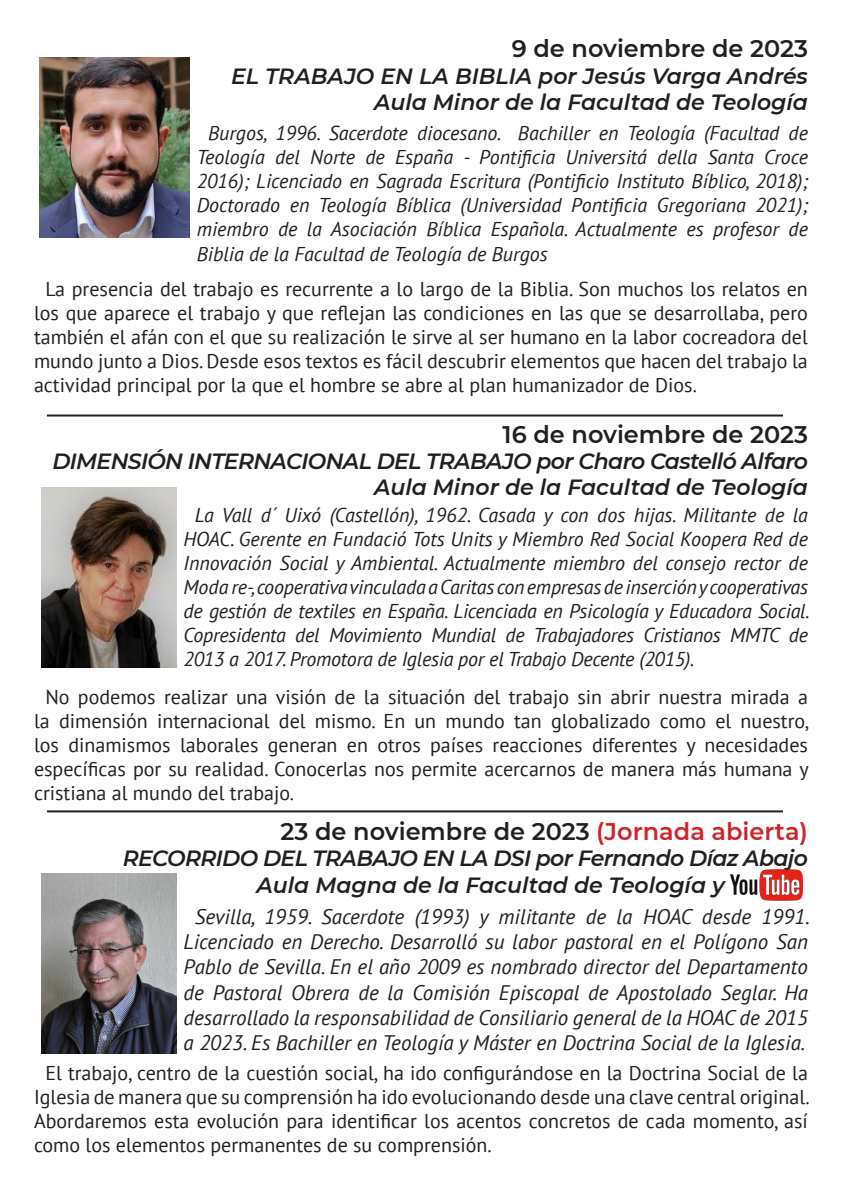
<style>
.page{position:relative;width:842px;height:1191px;background:#fff}
.page>*{position:absolute;margin:0;border:0;box-sizing:border-box;transform-origin:0 0}
.t1{font:600 24px "Montserrat";color:#231f20}
.t2{font:italic 600 22px "Montserrat";letter-spacing:-.01em;color:#231f20}
.t3{font:italic 600 22px "Montserrat";letter-spacing:-.03em;color:#231f20}
.t4{font:italic 21px/25.2px "PT Sans";color:#231f20;text-align:center}
.t5{font:20px/24px "PT Sans";color:#231f20;text-align:justify}
.t6{font:italic 20px/24px "PT Sans";letter-spacing:-.01em;color:#231f20;text-align:justify}
.s1{color:#d1232a}
.s2{color:#fff}
</style>
<div class="page">
<hr style="left:47px;top:414px;width:736px;height:2px;background:#231f20">
<hr style="left:47px;top:810px;width:736px;height:2px;background:#231f20">
<img style="left:41px;top:488px;width:135px;height:179px">
<img style="left:41px;top:874px;width:135px;height:179px">
<img style="left:40px;top:57px;width:149px;height:181px">
<img style="left:730px;top:869px;width:72px;height:31px">
<p class="t1" style="left:512px;top:32px;width:298px">9 de noviembre de 2023</p>
<p class="t2" style="left:231px;top:60px;width:578px">EL TRABAJO EN LA BIBLIA por Jesús Varga Andrés</p>
<p class="t2" style="left:374px;top:87px;width:435px">Aula Minor de la Facultad de Teología</p>
<p class="t6" style="left:197px;top:121px;width:613px;text-indent:11px">Burgos, 1996. Sacerdote diocesano. Bachiller en Teología (Facultad de Teología del Norte de España - Pontificia Universitá della Santa Croce 2016); Licenciado en Sagrada Escritura (Pontificio Instituto Bíblico, 2018); Doctorado en Teología Bíblica (Universidad Pontificia Gregoriana 2021); miembro de la Asociación Bíblica Española. Actualmente es profesor de Biblia de la Facultad de Teología de Burgos</p>
<p class="t5" style="left:34px;top:276px;width:775px;text-indent:11px">La presencia del trabajo es recurrente a lo largo de la Biblia. Son muchos los relatos en los que aparece el trabajo y que reflejan las condiciones en las que se desarrollaba, pero también el afán con el que su realización le sirve al ser humano en la labor cocreadora del mundo junto a Dios. Desde esos textos es fácil descubrir elementos que hacen del trabajo la actividad principal por la que el hombre se abre al plan humanizador de Dios.</p>
<p class="t1" style="left:503px;top:417px;width:307px">16 de noviembre de 2023</p>
<p class="t3" style="left:52px;top:445px;width:757px">DIMENSIÓN INTERNACIONAL DEL TRABAJO por Charo Castelló Alfaro</p>
<p class="t2" style="left:374px;top:472px;width:435px">Aula Minor de la Facultad de Teología</p>
<p class="t6" style="left:184px;top:502px;width:628px;text-indent:11px">La Vall d´ Uixó (Castellón), 1962. Casada y con dos hijas. Militante de la HOAC. Gerente en Fundació Tots Units y Miembro Red Social Koopera Red de Innovación Social y Ambiental. Actualmente miembro del consejo rector de Moda re-,cooperativa vinculada a Caritas con empresas de inserción y cooperativas de gestión de textiles en España. Licenciada en Psicología y Educadora Social.<br>Copresidenta del Movimiento Mundial de Trabajadores Cristianos MMTC de 2013 a 2017. Promotora de Iglesia por el Trabajo Decente (2015).</p>
<p class="t5" style="left:34px;top:684px;width:777px;text-indent:11px">No podemos realizar una visión de la situación del trabajo sin abrir nuestra mirada a la dimensión internacional del mismo. En un mundo tan globalizado como el nuestro, los dinamismos laborales generan en otros países reacciones diferentes y necesidades específicas por su realidad. Conocerlas nos permite acercarnos de manera más humana y cristiana al mundo del trabajo.</p>
<p class="t1" style="left:281px;top:814px;width:529px">23 de noviembre de 2023 <span class="s1">(Jornada abierta)</span></p>
<p class="t3" style="left:123px;top:843px;width:687px">RECORRIDO DEL TRABAJO EN LA DSI por Fernando Díaz Abajo</p>
<p class="t2" style="left:257px;top:869px;width:553px">Aula Magna de la Facultad de Teología y <span class="s2">_______</span></p>
<p class="t4" style="left:184px;top:903px;width:628px">Sevilla, 1959. Sacerdote (1993) y militante de la HOAC desde 1991.<br>Licenciado en Derecho. Desarrolló su labor pastoral en el Polígono San Pablo de Sevilla. En el año 2009 es nombrado director del Departamento de Pastoral Obrera de la Comisión Episcopal de Apostolado Seglar. Ha desarrollado la responsabilidad de Consiliario general de la HOAC de 2015 a 2023. Es Bachiller en Teología y Máster en Doctrina Social de la Iglesia.</p>
<p class="t5" style="left:34px;top:1060px;width:777px;text-indent:11px">El trabajo, centro de la cuestión social, ha ido configurándose en la Doctrina Social de la Iglesia de manera que su comprensión ha ido evolucionando desde una clave central original.<br>Abordaremos esta evolución para identificar los acentos concretos de cada momento, así como los elementos permanentes de su comprensión.</p>
</div>
